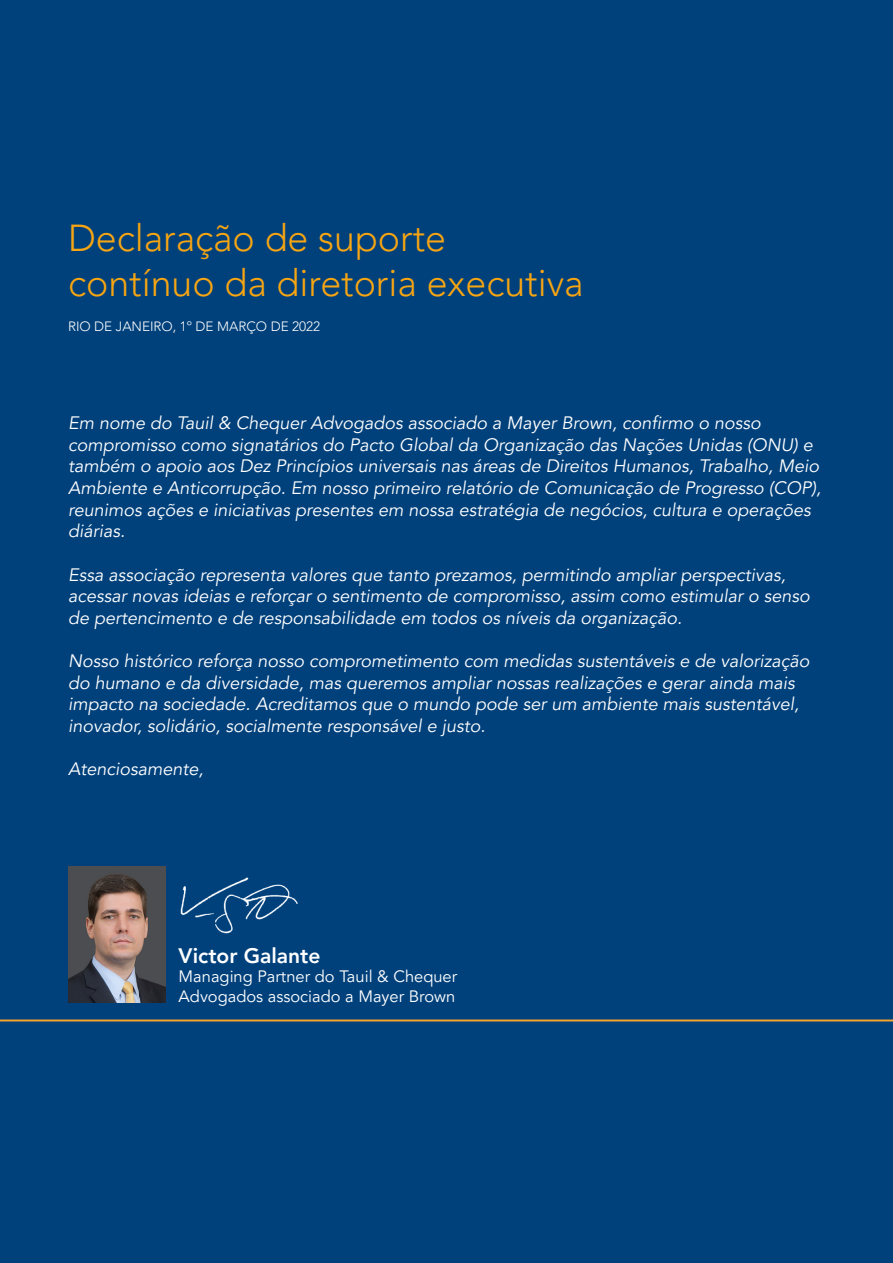
<style>
.page{position:relative;width:893px;height:1263px;background:#00417c}
.page>*{position:absolute;margin:0;border:0;box-sizing:border-box;transform-origin:0 0}
.Estilo_de_parágrafo{font:300 37.5px "Avenir LT Pro";color:#f7a512}
.t1{font:800 21px "Avenir LT Pro";color:#fff}
.t2{font:italic 18px/21.6px "Avenir LT Pro";color:#fff}
.t3{font:16.5px/19.8px "Avenir LT Pro";color:#fff}
.subhead_italico{font:300 13.5px "Avenir LT Pro";color:#fff}
</style>
<div class="page">
<img style="left:68px;top:867px;width:98px;height:135px">
<hr style="left:0;top:1019px;width:893px;height:2px;background:#f9a42a">
<img style="left:180px;top:877px;width:118px;height:57px">
<p class="Estilo_de_parágrafo" style="left:68px;top:216px;width:379px">Declaração de suporte</p>
<p class="Estilo_de_parágrafo" style="left:68px;top:261px;width:517px">contínuo da diretoria executiva</p>
<p class="subhead_italico" style="left:68px;top:319px;width:254px">RIO DE JANEIRO, 1º DE MARÇO DE 2022</p>
<p class="t2" style="left:68px;top:413px;width:755px">Em nome do Tauil &amp; Chequer Advogados associado a Mayer Brown, confirmo o nosso compromisso como signatários do Pacto Global da Organização das Nações Unidas (ONU) e também o apoio aos Dez Princípios universais nas áreas de Direitos Humanos, Trabalho, Meio Ambiente e Anticorrupção. Em nosso primeiro relatório de Comunicação de Progresso (COP), reunimos ações e iniciativas presentes em nossa estratégia de negócios, cultura e operações diárias.</p>
<p class="t2" style="left:68px;top:564px;width:743px">Essa associação representa valores que tanto prezamos, permitindo ampliar perspectivas, acessar novas ideias e reforçar o sentimento de compromisso, assim como estimular o senso de pertencimento e de responsabilidade em todos os níveis da organização.</p>
<p class="t2" style="left:68px;top:650px;width:743px">Nosso histórico reforça nosso comprometimento com medidas sustentáveis e de valorização do humano e da diversidade, mas queremos ampliar nossas realizações e gerar ainda mais impacto na sociedade. Acreditamos que o mundo pode ser um ambiente mais sustentável, inovador, solidário, socialmente responsável e justo.</p>
<p class="t2" style="left:68px;top:758px;width:137px">Atenciosamente,</p>
<p class="t1" style="left:179px;top:943px;width:143px">Victor Galante</p>
<p class="t3" style="left:179px;top:967px;width:280px">Managing Partner do Tauil &amp; Chequer<br>Advogados associado a Mayer Brown</p>
</div>
